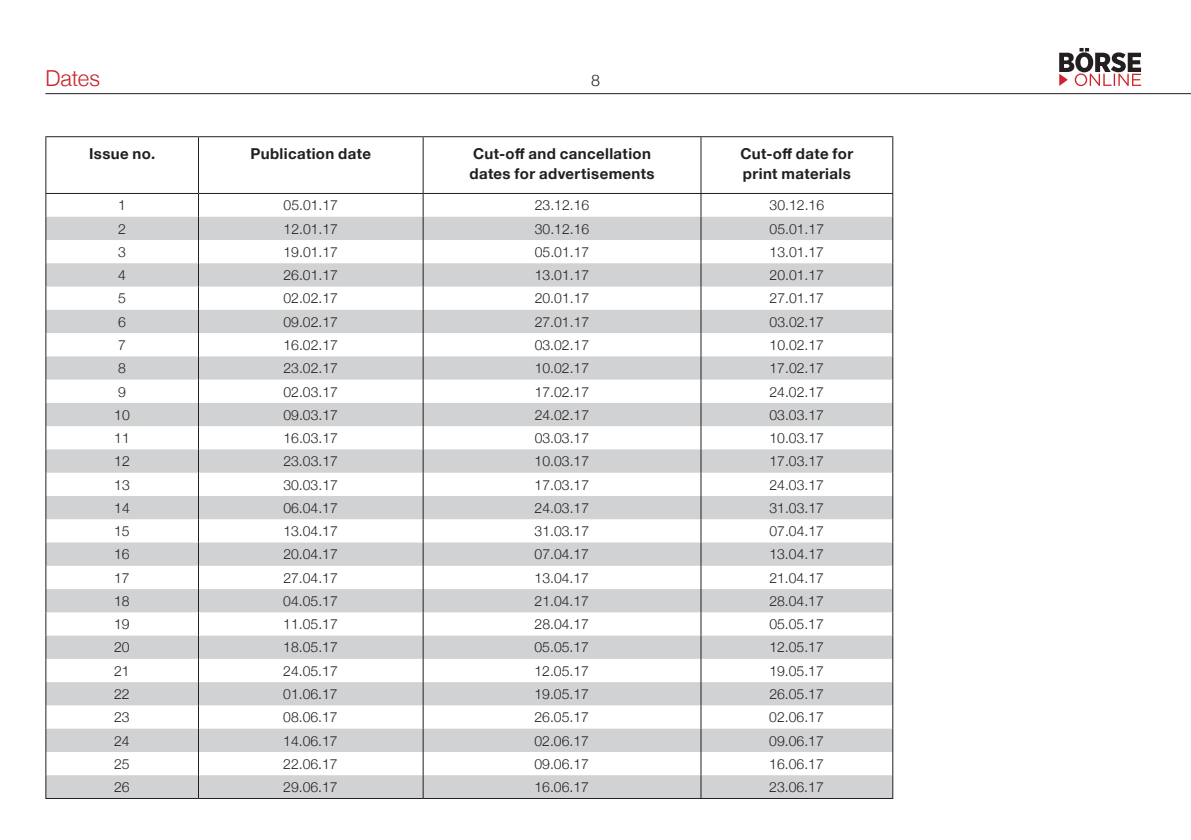
<style>
.page{position:relative;width:1191px;height:840px;background:#fff}
.page>*{position:absolute;margin:0;border:0;box-sizing:border-box;transform-origin:0 0}
.t1{font:300 22px "Helvetica Neue";color:#c8242b}
.t2{font:300 16px "Helvetica Neue";color:#231f20}
.Tabelle_7_5_Bold{font:700 15px/19.2px "Helvetica Neue";letter-spacing:.025em;color:#231f20}
.Tabelle_7_5_bold{font:700 15px "Helvetica Neue";letter-spacing:.025em;color:#231f20}
.Tabelle_7_8{font:300 14px "Helvetica Neue";color:#231f20}
</style>
<div class="page">
<hr style="left:45px;top:93px;width:1146px;height:1px;background:#231f20">
<svg style="left:1059px;top:48px;width:82px;height:38px"></svg>
<svg style="left:46px;top:216px;width:846px;height:581px;fill:#d2d3d5"></svg>
<hr style="left:45px;top:136px;width:153px;height:1px;background:#231f20">
<hr style="left:45px;top:137px;width:1px;height:56px;background:#231f20">
<hr style="left:198px;top:136px;width:225px;height:1px;background:#231f20">
<hr style="left:198px;top:137px;width:1px;height:56px;background:#231f20">
<hr style="left:423px;top:136px;width:278px;height:1px;background:#231f20">
<hr style="left:422px;top:137px;width:1px;height:56px;background:#231f20">
<hr style="left:701px;top:136px;width:192px;height:1px;background:#231f20">
<hr style="left:700px;top:137px;width:1px;height:56px;background:#231f20">
<hr style="left:892px;top:137px;width:1px;height:56px;background:#231f20">
<hr style="left:45px;top:193px;width:153px;height:1px;background:#231f20">
<hr style="left:198px;top:193px;width:225px;height:1px;background:#231f20">
<hr style="left:423px;top:193px;width:278px;height:1px;background:#231f20">
<hr style="left:701px;top:193px;width:192px;height:1px;background:#231f20">
<svg style="left:45px;top:194px;width:1px;height:603px"></svg>
<svg style="left:198px;top:194px;width:1px;height:603px"></svg>
<svg style="left:892px;top:194px;width:1px;height:603px"></svg>
<svg style="left:422px;top:194px;width:1px;height:603px"></svg>
<svg style="left:700px;top:194px;width:1px;height:603px"></svg>
<hr style="left:45px;top:797px;width:153px;height:1px;background:#231f20">
<hr style="left:198px;top:797px;width:225px;height:1px;background:#231f20">
<hr style="left:423px;top:797px;width:278px;height:1px;background:#231f20">
<hr style="left:701px;top:797px;width:192px;height:1px;background:#231f20">
<p class="t1" style="left:45px;top:60px;width:56px">Dates</p>
<p class="t2" style="left:591px;top:67px;width:10px">8</p>
<p class="Tabelle_7_5_bold" style="left:89px;top:142px;width:68px">Issue no.</p>
<p class="Tabelle_7_5_Bold" style="left:250px;top:145px;width:122px">Publication date</p>
<p class="Tabelle_7_5_Bold" style="left:469px;top:145px;width:187px">Cut-off and cancellation dates for advertisements</p>
<p class="Tabelle_7_5_Bold" style="left:740px;top:145px;width:114px">Cut-off date for print materials</p>
<p class="Tabelle_7_8" style="left:118px;top:194px;width:9px">1</p>
<p class="Tabelle_7_8" style="left:283px;top:194px;width:56px">05.01.17</p>
<p class="Tabelle_7_8" style="left:535px;top:194px;width:56px">23.12.16</p>
<p class="Tabelle_7_8" style="left:769px;top:194px;width:56px">30.12.16</p>
<p class="Tabelle_7_8" style="left:118px;top:217px;width:9px">2</p>
<p class="Tabelle_7_8" style="left:283px;top:217px;width:56px">12.01.17</p>
<p class="Tabelle_7_8" style="left:535px;top:217px;width:56px">30.12.16</p>
<p class="Tabelle_7_8" style="left:769px;top:217px;width:56px">05.01.17</p>
<p class="Tabelle_7_8" style="left:118px;top:240px;width:9px">3</p>
<p class="Tabelle_7_8" style="left:283px;top:240px;width:56px">19.01.17</p>
<p class="Tabelle_7_8" style="left:535px;top:240px;width:56px">05.01.17</p>
<p class="Tabelle_7_8" style="left:769px;top:240px;width:56px">13.01.17</p>
<p class="Tabelle_7_8" style="left:118px;top:264px;width:9px">4</p>
<p class="Tabelle_7_8" style="left:283px;top:264px;width:56px">26.01.17</p>
<p class="Tabelle_7_8" style="left:535px;top:264px;width:56px">13.01.17</p>
<p class="Tabelle_7_8" style="left:769px;top:264px;width:56px">20.01.17</p>
<p class="Tabelle_7_8" style="left:118px;top:287px;width:9px">5</p>
<p class="Tabelle_7_8" style="left:283px;top:287px;width:56px">02.02.17</p>
<p class="Tabelle_7_8" style="left:535px;top:287px;width:56px">20.01.17</p>
<p class="Tabelle_7_8" style="left:769px;top:287px;width:56px">27.01.17</p>
<p class="Tabelle_7_8" style="left:118px;top:310px;width:9px">6</p>
<p class="Tabelle_7_8" style="left:283px;top:310px;width:56px">09.02.17</p>
<p class="Tabelle_7_8" style="left:535px;top:310px;width:56px">27.01.17</p>
<p class="Tabelle_7_8" style="left:769px;top:310px;width:56px">03.02.17</p>
<p class="Tabelle_7_8" style="left:118px;top:333px;width:9px">7</p>
<p class="Tabelle_7_8" style="left:283px;top:333px;width:56px">16.02.17</p>
<p class="Tabelle_7_8" style="left:535px;top:333px;width:56px">03.02.17</p>
<p class="Tabelle_7_8" style="left:769px;top:333px;width:56px">10.02.17</p>
<p class="Tabelle_7_8" style="left:118px;top:357px;width:9px">8</p>
<p class="Tabelle_7_8" style="left:283px;top:357px;width:56px">23.02.17</p>
<p class="Tabelle_7_8" style="left:535px;top:357px;width:56px">10.02.17</p>
<p class="Tabelle_7_8" style="left:769px;top:357px;width:56px">17.02.17</p>
<p class="Tabelle_7_8" style="left:118px;top:380px;width:9px">9</p>
<p class="Tabelle_7_8" style="left:283px;top:380px;width:56px">02.03.17</p>
<p class="Tabelle_7_8" style="left:534px;top:380px;width:56px">17.02.17</p>
<p class="Tabelle_7_8" style="left:769px;top:380px;width:56px">24.02.17</p>
<p class="Tabelle_7_8" style="left:114px;top:403px;width:17px">10</p>
<p class="Tabelle_7_8" style="left:283px;top:403px;width:56px">09.03.17</p>
<p class="Tabelle_7_8" style="left:534px;top:403px;width:56px">24.02.17</p>
<p class="Tabelle_7_8" style="left:769px;top:403px;width:56px">03.03.17</p>
<p class="Tabelle_7_8" style="left:114px;top:426px;width:17px">11</p>
<p class="Tabelle_7_8" style="left:283px;top:426px;width:56px">16.03.17</p>
<p class="Tabelle_7_8" style="left:534px;top:426px;width:56px">03.03.17</p>
<p class="Tabelle_7_8" style="left:769px;top:426px;width:56px">10.03.17</p>
<p class="Tabelle_7_8" style="left:114px;top:450px;width:17px">12</p>
<p class="Tabelle_7_8" style="left:283px;top:450px;width:56px">23.03.17</p>
<p class="Tabelle_7_8" style="left:534px;top:450px;width:56px">10.03.17</p>
<p class="Tabelle_7_8" style="left:769px;top:450px;width:56px">17.03.17</p>
<p class="Tabelle_7_8" style="left:114px;top:473px;width:17px">13</p>
<p class="Tabelle_7_8" style="left:283px;top:473px;width:56px">30.03.17</p>
<p class="Tabelle_7_8" style="left:534px;top:473px;width:56px">17.03.17</p>
<p class="Tabelle_7_8" style="left:769px;top:473px;width:56px">24.03.17</p>
<p class="Tabelle_7_8" style="left:114px;top:496px;width:17px">14</p>
<p class="Tabelle_7_8" style="left:283px;top:496px;width:56px">06.04.17</p>
<p class="Tabelle_7_8" style="left:534px;top:496px;width:56px">24.03.17</p>
<p class="Tabelle_7_8" style="left:769px;top:496px;width:56px">31.03.17</p>
<p class="Tabelle_7_8" style="left:114px;top:519px;width:17px">15</p>
<p class="Tabelle_7_8" style="left:283px;top:519px;width:56px">13.04.17</p>
<p class="Tabelle_7_8" style="left:534px;top:519px;width:56px">31.03.17</p>
<p class="Tabelle_7_8" style="left:769px;top:519px;width:56px">07.04.17</p>
<p class="Tabelle_7_8" style="left:114px;top:543px;width:17px">16</p>
<p class="Tabelle_7_8" style="left:283px;top:543px;width:56px">20.04.17</p>
<p class="Tabelle_7_8" style="left:534px;top:543px;width:56px">07.04.17</p>
<p class="Tabelle_7_8" style="left:769px;top:543px;width:56px">13.04.17</p>
<p class="Tabelle_7_8" style="left:114px;top:566px;width:17px">17</p>
<p class="Tabelle_7_8" style="left:283px;top:566px;width:56px">27.04.17</p>
<p class="Tabelle_7_8" style="left:534px;top:566px;width:56px">13.04.17</p>
<p class="Tabelle_7_8" style="left:769px;top:566px;width:56px">21.04.17</p>
<p class="Tabelle_7_8" style="left:114px;top:589px;width:17px">18</p>
<p class="Tabelle_7_8" style="left:283px;top:589px;width:56px">04.05.17</p>
<p class="Tabelle_7_8" style="left:534px;top:589px;width:56px">21.04.17</p>
<p class="Tabelle_7_8" style="left:769px;top:589px;width:56px">28.04.17</p>
<p class="Tabelle_7_8" style="left:114px;top:612px;width:17px">19</p>
<p class="Tabelle_7_8" style="left:283px;top:612px;width:56px">11.05.17</p>
<p class="Tabelle_7_8" style="left:534px;top:612px;width:56px">28.04.17</p>
<p class="Tabelle_7_8" style="left:769px;top:612px;width:56px">05.05.17</p>
<p class="Tabelle_7_8" style="left:114px;top:635px;width:17px">20</p>
<p class="Tabelle_7_8" style="left:283px;top:635px;width:56px">18.05.17</p>
<p class="Tabelle_7_8" style="left:534px;top:635px;width:56px">05.05.17</p>
<p class="Tabelle_7_8" style="left:769px;top:635px;width:56px">12.05.17</p>
<p class="Tabelle_7_8" style="left:114px;top:659px;width:17px">21</p>
<p class="Tabelle_7_8" style="left:283px;top:659px;width:56px">24.05.17</p>
<p class="Tabelle_7_8" style="left:534px;top:659px;width:56px">12.05.17</p>
<p class="Tabelle_7_8" style="left:769px;top:659px;width:56px">19.05.17</p>
<p class="Tabelle_7_8" style="left:114px;top:682px;width:17px">22</p>
<p class="Tabelle_7_8" style="left:283px;top:682px;width:56px">01.06.17</p>
<p class="Tabelle_7_8" style="left:534px;top:682px;width:56px">19.05.17</p>
<p class="Tabelle_7_8" style="left:769px;top:682px;width:56px">26.05.17</p>
<p class="Tabelle_7_8" style="left:114px;top:705px;width:17px">23</p>
<p class="Tabelle_7_8" style="left:283px;top:705px;width:56px">08.06.17</p>
<p class="Tabelle_7_8" style="left:534px;top:705px;width:56px">26.05.17</p>
<p class="Tabelle_7_8" style="left:769px;top:705px;width:56px">02.06.17</p>
<p class="Tabelle_7_8" style="left:114px;top:728px;width:17px">24</p>
<p class="Tabelle_7_8" style="left:283px;top:728px;width:56px">14.06.17</p>
<p class="Tabelle_7_8" style="left:534px;top:728px;width:56px">02.06.17</p>
<p class="Tabelle_7_8" style="left:769px;top:728px;width:56px">09.06.17</p>
<p class="Tabelle_7_8" style="left:114px;top:752px;width:17px">25</p>
<p class="Tabelle_7_8" style="left:283px;top:752px;width:56px">22.06.17</p>
<p class="Tabelle_7_8" style="left:534px;top:752px;width:56px">09.06.17</p>
<p class="Tabelle_7_8" style="left:769px;top:752px;width:56px">16.06.17</p>
<p class="Tabelle_7_8" style="left:114px;top:775px;width:17px">26</p>
<p class="Tabelle_7_8" style="left:283px;top:775px;width:56px">29.06.17</p>
<p class="Tabelle_7_8" style="left:534px;top:775px;width:56px">16.06.17</p>
<p class="Tabelle_7_8" style="left:769px;top:775px;width:56px">23.06.17</p>
</div>
